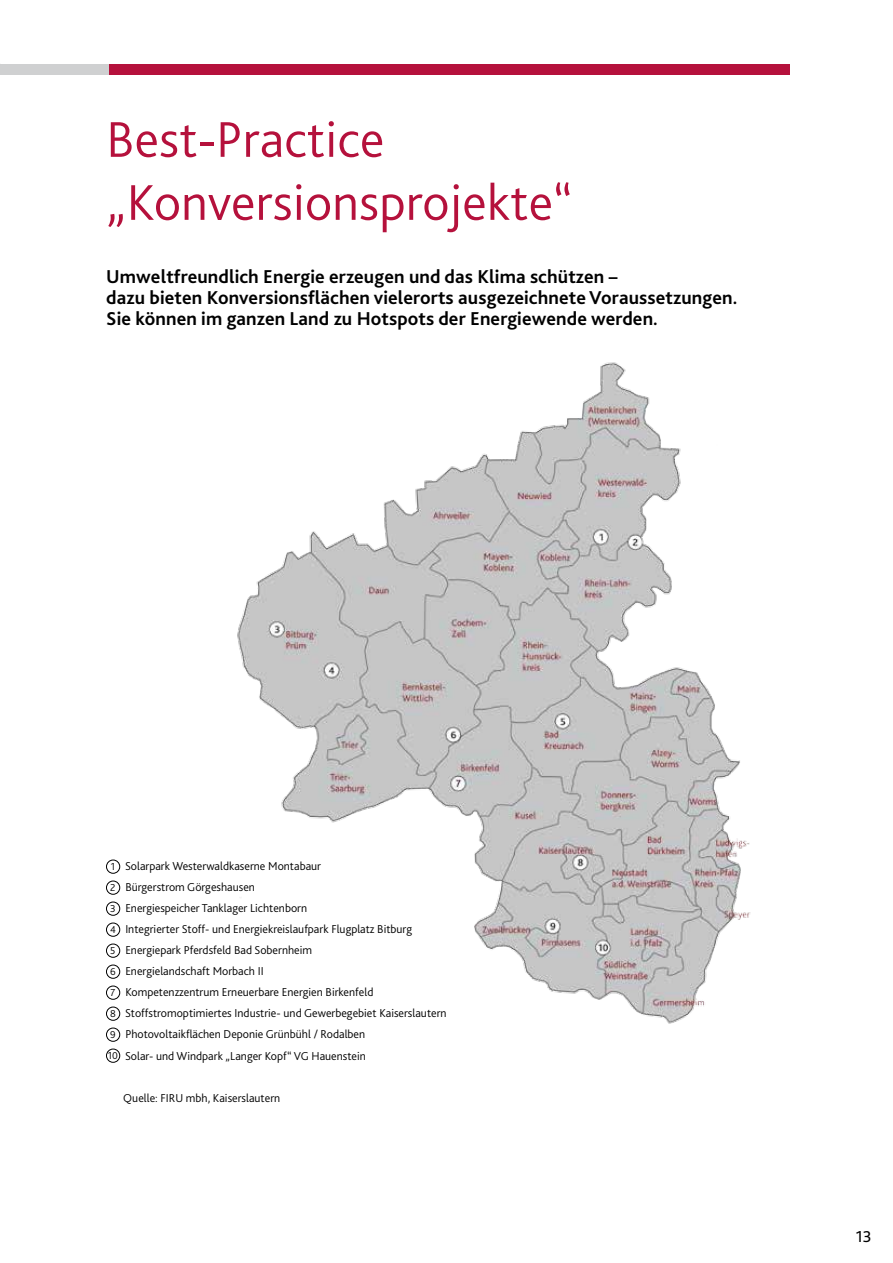
<style>
.page{position:relative;width:893px;height:1263px;background:#fff}
.page>*{position:absolute;margin:0;border:0;box-sizing:border-box;transform-origin:0 0}
.t1{font:300 52.5px/63px "Bliss 2";letter-spacing:.005em;color:#b5113c}
.t2{font:700 19.5px/21px "Bliss 2";letter-spacing:.005em;color:#000}
.t3{font:16.5px "Bliss 2";color:#000}
.t4{font:300 12px/21px "Bliss 2";color:#000}
.t5{font:300 10.5px/21px "Bliss 2";color:#000}
</style>
<div class="page">
<img style="left:237px;top:362px;width:514px;height:662px">
<div style="left:0;top:64px;width:111px;height:10px;background:#cfd0d1"></div>
<div style="left:109px;top:64px;width:681px;height:10px;background:#b5113c"></div>
<div style="left:106px;top:860px;width:14px;height:13px;border:1px solid #000;border-radius:50%"></div>
<div style="left:106px;top:881px;width:14px;height:13px;border:1px solid #000;border-radius:50%"></div>
<div style="left:106px;top:902px;width:14px;height:13px;border:1px solid #000;border-radius:50%"></div>
<div style="left:106px;top:923px;width:14px;height:13px;border:1px solid #000;border-radius:50%"></div>
<div style="left:106px;top:944px;width:14px;height:13px;border:1px solid #000;border-radius:50%"></div>
<div style="left:106px;top:965px;width:14px;height:13px;border:1px solid #000;border-radius:50%"></div>
<div style="left:106px;top:986px;width:14px;height:13px;border:1px solid #000;border-radius:50%"></div>
<div style="left:106px;top:1007px;width:14px;height:13px;border:1px solid #000;border-radius:50%"></div>
<div style="left:106px;top:1028px;width:14px;height:13px;border:1px solid #000;border-radius:50%"></div>
<div style="left:106px;top:1049px;width:14px;height:13px;border:1px solid #000;border-radius:50%"></div>
<h1 class="t1" style="left:106px;top:107px;width:468px">Best-Practice „Konversionsprojekte“</h1>
<h2 class="t2" style="left:106px;top:265px;width:632px">Umweltfreundlich Energie erzeugen und das Klima schützen –<br>dazu bieten Konversionsflächen vielerorts ausgezeichnete Voraussetzungen.<br>Sie können im ganzen Land zu Hotspots der Energiewende werden.</h2>
<p class="t5" style="left:108px;top:856px;width:12px">1<br>2<br>3<br>4<br>5<br>6<br>7<br>8<br>9<br>10</p>
<p class="t4" style="left:125px;top:856px;width:323px">Solarpark Westerwaldkaserne Montabaur<br>Bürgerstrom Görgeshausen<br>Energiespeicher Tanklager Lichtenborn<br>I ntegrierter Stoff- und Energiekreislaufpark Flugplatz Bitburg Energiepark Pferdsfeld Bad Sobernheim<br>Energielandschaft Morbach II<br>Kompetenzzentrum Erneuerbare Energien Birkenfeld Stoffstromoptimiertes I ndustrie- und Gewerbegebiet Kaiserslautern Photovoltaikflächen Deponie Grünbühl / Rodalben<br>Solar- und Windpark „Langer Kopf“ VG Hauenstein</p>
<p class="t4" style="left:123px;top:1087px;width:158px">Quelle: FI RU mbh, Kaiserslautern</p>
<h3 class="t3" style="left:856px;top:1226px;width:17px">13</h3>
</div>
